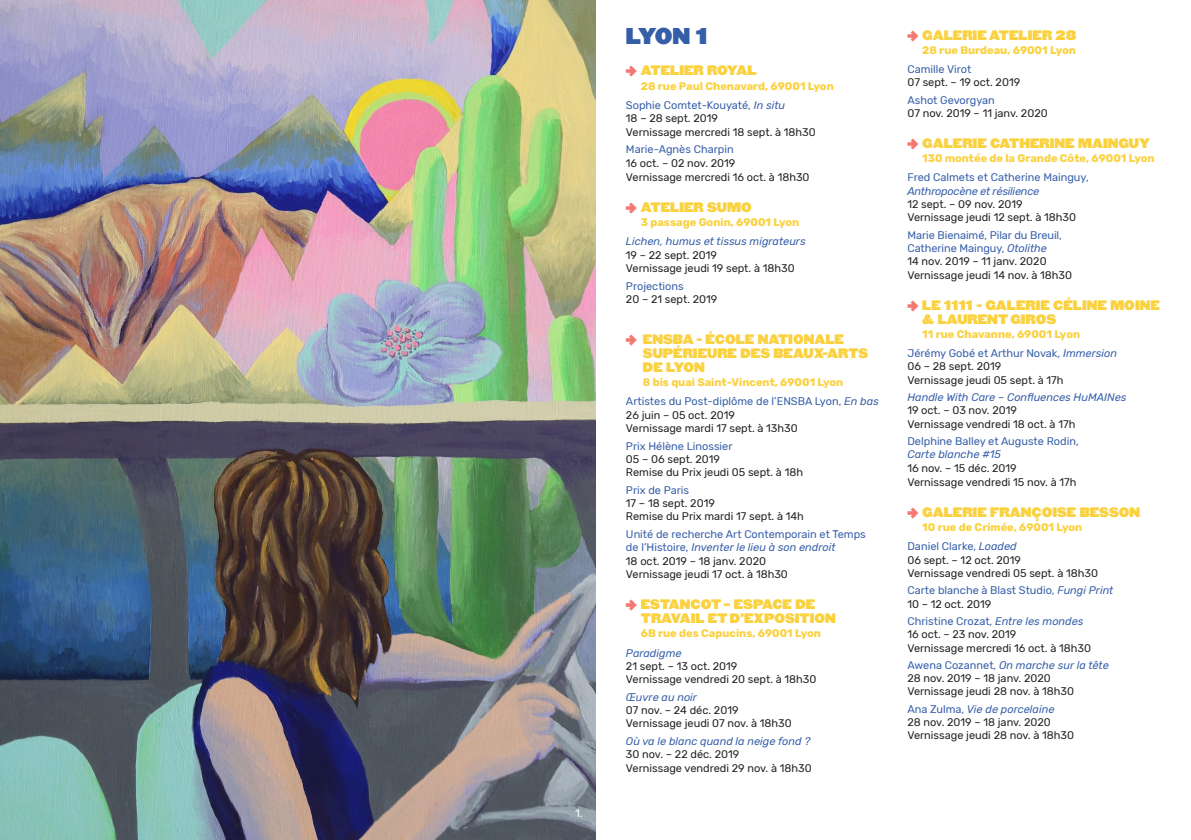
<style>
.page{position:relative;width:1191px;height:840px;background:#fff}
.page>*{position:absolute;margin:0;border:0;box-sizing:border-box;transform-origin:0 0}
.texte_courant{font:20px "Champion HTF Heavyweight";color:#355ea9}
.texte_courant-2{font:12px/14.2px "Champion HTF Heavyweight";color:#fad13e}
.texte_courant-3{font:11px "Rubik";color:#231f20}
.texte_courant-4{font:11px "Rubik";color:#355ea9}
.texte_courant-5{font:italic 11px "Rubik";color:#355ea9}
.texte_courant-6{font:700 11px "Rubik";color:#fad13e}
.texte_courant-7{font:italic 11px "Rubik";letter-spacing:-.02em;color:#355ea9}
.texte_courant-8{font:11px "Rubik";color:#fff}
.s1{font-family:"Maax Display";font-weight:900;font-size:14px;color:#f37871}
.s2{font-style:italic}
.s3{font-style:normal}
</style>
<div class="page">
<img style="left:0;top:0;width:595px;height:839px">
<p class="texte_courant-8" style="left:575px;top:806px;width:9px">1.</p>
<p class="texte_courant" style="left:626px;top:23px;width:83px">LYON 1</p>
<p class="texte_courant-2" style="left:626px;top:64px;width:132px"><span class="s1">→</span> ATELIER ROYAL</p>
<p class="texte_courant-6" style="left:641px;top:79px;width:194px">28 rue Paul Chenavard, 69001 Lyon</p>
<p class="texte_courant-4" style="left:626px;top:99px;width:161px">Sophie Comtet-Kouyaté, <span class="s2">In situ</span></p>
<p class="texte_courant-3" style="left:626px;top:112px;width:93px">18 – 28 sept. 2019</p>
<p class="texte_courant-3" style="left:626px;top:126px;width:191px">Vernissage mercredi 18 sept. à 18h30</p>
<p class="texte_courant-4" style="left:626px;top:143px;width:109px">Marie-Agnès Charpin</p>
<p class="texte_courant-3" style="left:626px;top:157px;width:111px">16 oct. – 02 nov. 2019</p>
<p class="texte_courant-3" style="left:626px;top:170px;width:185px">Vernissage mercredi 16 oct. à 18h30</p>
<p class="texte_courant-2" style="left:626px;top:200px;width:127px"><span class="s1">→</span> ATELIER SUMO</p>
<p class="texte_courant-6" style="left:641px;top:215px;width:160px">3 passage Gonin, 69001 Lyon</p>
<p class="texte_courant-5" style="left:626px;top:235px;width:181px">Lichen, humus et tissus migrateurs</p>
<p class="texte_courant-3" style="left:626px;top:248px;width:92px">19 – 22 sept. 2019</p>
<p class="texte_courant-3" style="left:626px;top:262px;width:170px">Vernissage jeudi 19 sept. à 18h30</p>
<p class="texte_courant-4" style="left:626px;top:279px;width:59px">Projections</p>
<p class="texte_courant-3" style="left:626px;top:292px;width:93px">20 – 21 sept. 2019</p>
<p class="texte_courant-2" style="left:643px;top:332px;width:227px;text-indent:-17px"><span class="s1">→</span> ENSBA - ÉCOLE NATIONALE<br>SUPÉRIEURE DES BEAUX-ARTS<br>DE LYON</p>
<p class="texte_courant-6" style="left:643px;top:375px;width:202px">8 bis quai Saint-Vincent, 69001 Lyon</p>
<p class="texte_courant-4" style="left:626px;top:395px;width:254px">Artistes du Post-diplôme de l’ENSBA Lyon, <span class="s2">En bas</span></p>
<p class="texte_courant-3" style="left:626px;top:408px;width:110px">26 juin – 05 oct. 2019</p>
<p class="texte_courant-3" style="left:626px;top:422px;width:173px">Vernissage mardi 17 sept. à 13h30</p>
<p class="texte_courant-4" style="left:626px;top:439px;width:108px">Prix Hélène Linossier</p>
<p class="texte_courant-3" style="left:626px;top:452px;width:95px">05 – 06 sept. 2019</p>
<p class="texte_courant-3" style="left:626px;top:466px;width:178px">Remise du Prix jeudi 05 sept. à 18h</p>
<p class="texte_courant-4" style="left:626px;top:483px;width:65px">Prix de Paris</p>
<p class="texte_courant-3" style="left:626px;top:496px;width:90px">17 – 18 sept. 2019</p>
<p class="texte_courant-3" style="left:626px;top:510px;width:179px">Remise du Prix mardi 17 sept. à 14h</p>
<p class="texte_courant-4" style="left:626px;top:527px;width:241px">Unité de recherche Art Contemporain et Temps</p>
<p class="texte_courant-5" style="left:626px;top:541px;width:211px"><span class="s3">de l’Histoire,</span> Inventer le lieu à son endroit</p>
<p class="texte_courant-3" style="left:626px;top:554px;width:142px">18 oct. 2019 – 18 janv. 2020</p>
<p class="texte_courant-3" style="left:626px;top:567px;width:163px">Vernissage jeudi 17 oct. à 18h30</p>
<p class="texte_courant-2" style="left:641px;top:597px;width:196px;text-indent:-15px"><span class="s1">→</span> ESTANCOT – ESPACE DE<br>TRAVAIL ET D’EXPOSITION</p>
<p class="texte_courant-6" style="left:641px;top:626px;width:182px">6B rue des Capucins, 69001 Lyon</p>
<p class="texte_courant-5" style="left:626px;top:646px;width:57px">Paradigme</p>
<p class="texte_courant-3" style="left:626px;top:659px;width:113px">21 sept. – 13 oct. 2019</p>
<p class="texte_courant-3" style="left:626px;top:673px;width:192px">Vernissage vendredi 20 sept. à 18h30</p>
<p class="texte_courant-5" style="left:626px;top:690px;width:73px">Œuvre au noir</p>
<p class="texte_courant-3" style="left:626px;top:703px;width:114px">07 nov. – 24 déc. 2019</p>
<p class="texte_courant-3" style="left:626px;top:717px;width:167px">Vernissage jeudi 07 nov. à 18h30</p>
<p class="texte_courant-5" style="left:626px;top:734px;width:186px">Où va le blanc quand la neige fond ?</p>
<p class="texte_courant-3" style="left:626px;top:747px;width:115px">30 nov. – 22 déc. 2019</p>
<p class="texte_courant-3" style="left:626px;top:761px;width:187px">Vernissage vendredi 29 nov. à 18h30</p>
<p class="texte_courant-2" style="left:907px;top:28px;width:170px"><span class="s1">→</span> GALERIE ATELIER 28</p>
<p class="texte_courant-6" style="left:922px;top:43px;width:155px">28 rue Burdeau, 69001 Lyon</p>
<p class="texte_courant-4" style="left:907px;top:63px;width:65px">Camille Virot</p>
<p class="texte_courant-3" style="left:907px;top:76px;width:114px">07 sept. – 19 oct. 2019</p>
<p class="texte_courant-4" style="left:907px;top:94px;width:89px">Ashot Gevorgyan</p>
<p class="texte_courant-3" style="left:907px;top:107px;width:142px">07 nov. 2019 – 11 janv. 2020</p>
<p class="texte_courant-2" style="left:907px;top:137px;width:244px"><span class="s1">→</span> GALERIE CATHERINE MAINGUY</p>
<p class="texte_courant-6" style="left:922px;top:152px;width:234px">130 montée de la Grande Côte, 69001 Lyon</p>
<p class="texte_courant-4" style="left:907px;top:171px;width:183px">Fred Calmets et Catherine Mainguy,</p>
<p class="texte_courant-7" style="left:907px;top:185px;width:133px">Anthropocène et résilience</p>
<p class="texte_courant-3" style="left:907px;top:198px;width:117px">12 sept. – 09 nov. 2019</p>
<p class="texte_courant-3" style="left:907px;top:211px;width:170px">Vernissage jeudi 12 sept. à 18h30</p>
<p class="texte_courant-4" style="left:907px;top:228px;width:156px">Marie Bienaimé, Pilar du Breuil,</p>
<p class="texte_courant-4" style="left:907px;top:242px;width:141px">Catherine Mainguy, <span class="s2">Otolithe</span></p>
<p class="texte_courant-3" style="left:907px;top:255px;width:141px">14 nov. 2019 – 11 janv. 2020</p>
<p class="texte_courant-3" style="left:907px;top:268px;width:166px">Vernissage jeudi 14 nov. à 18h30</p>
<p class="texte_courant-2" style="left:922px;top:298px;width:239px;text-indent:-15px"><span class="s1">→</span> LE 1111 - GALERIE CÉLINE MOINE &amp; LAURENT GIROS</p>
<p class="texte_courant-6" style="left:922px;top:327px;width:159px">11 rue Chavanne, 69001 Lyon</p>
<p class="texte_courant-4" style="left:907px;top:347px;width:211px">Jérémy Gobé et Arthur Novak, <span class="s2">Immersion</span></p>
<p class="texte_courant-3" style="left:907px;top:360px;width:95px">06 – 28 sept. 2019</p>
<p class="texte_courant-3" style="left:907px;top:373px;width:158px">Vernissage jeudi 05 sept. à 17h</p>
<p class="texte_courant-5" style="left:907px;top:391px;width:221px">Handle With Care <span class="s3">–</span> Confluences HuMAINes</p>
<p class="texte_courant-3" style="left:907px;top:404px;width:111px">19 oct. – 03 nov. 2019</p>
<p class="texte_courant-3" style="left:907px;top:417px;width:169px">Vernissage vendredi 18 oct. à 17h</p>
<p class="texte_courant-4" style="left:907px;top:435px;width:173px">Delphine Balley et Auguste Rodin,</p>
<p class="texte_courant-5" style="left:907px;top:448px;width:95px">Carte blanche #15</p>
<p class="texte_courant-3" style="left:907px;top:461px;width:111px">16 nov. – 15 déc. 2019</p>
<p class="texte_courant-3" style="left:907px;top:475px;width:171px">Vernissage vendredi 15 nov. à 17h</p>
<p class="texte_courant-2" style="left:907px;top:505px;width:234px"><span class="s1">→</span> GALERIE FRANÇOISE BESSON</p>
<p class="texte_courant-6" style="left:922px;top:520px;width:162px">10 rue de Crimée, 69001 Lyon</p>
<p class="texte_courant-4" style="left:907px;top:540px;width:111px">Daniel Clarke, <span class="s2">Loaded</span></p>
<p class="texte_courant-3" style="left:907px;top:553px;width:115px">06 sept. – 12 oct. 2019</p>
<p class="texte_courant-3" style="left:907px;top:566px;width:192px">Vernissage vendredi 05 sept. à 18h30</p>
<p class="texte_courant-4" style="left:907px;top:584px;width:208px">Carte blanche à Blast Studio, <span class="s2">Fungi Print</span></p>
<p class="texte_courant-3" style="left:907px;top:597px;width:85px">10 – 12 oct. 2019</p>
<p class="texte_courant-4" style="left:907px;top:614px;width:178px">Christine Crozat, <span class="s2">Entre les mondes</span></p>
<p class="texte_courant-3" style="left:907px;top:627px;width:110px">16 oct. – 23 nov. 2019</p>
<p class="texte_courant-3" style="left:907px;top:641px;width:185px">Vernissage mercredi 16 oct. à 18h30</p>
<p class="texte_courant-5" style="left:907px;top:658px;width:203px"><span class="s3">Awena Cozannet,</span> On marche sur la tête</p>
<p class="texte_courant-3" style="left:907px;top:671px;width:145px">28 nov. 2019 – 18 janv. 2020</p>
<p class="texte_courant-3" style="left:907px;top:685px;width:168px">Vernissage jeudi 28 nov. à 18h30</p>
<p class="texte_courant-5" style="left:907px;top:702px;width:149px"><span class="s3">Ana Zulma,</span> Vie de porcelaine</p>
<p class="texte_courant-3" style="left:907px;top:715px;width:145px">28 nov. 2019 – 18 janv. 2020</p>
<p class="texte_courant-3" style="left:907px;top:729px;width:168px">Vernissage jeudi 28 nov. à 18h30</p>
</div>
